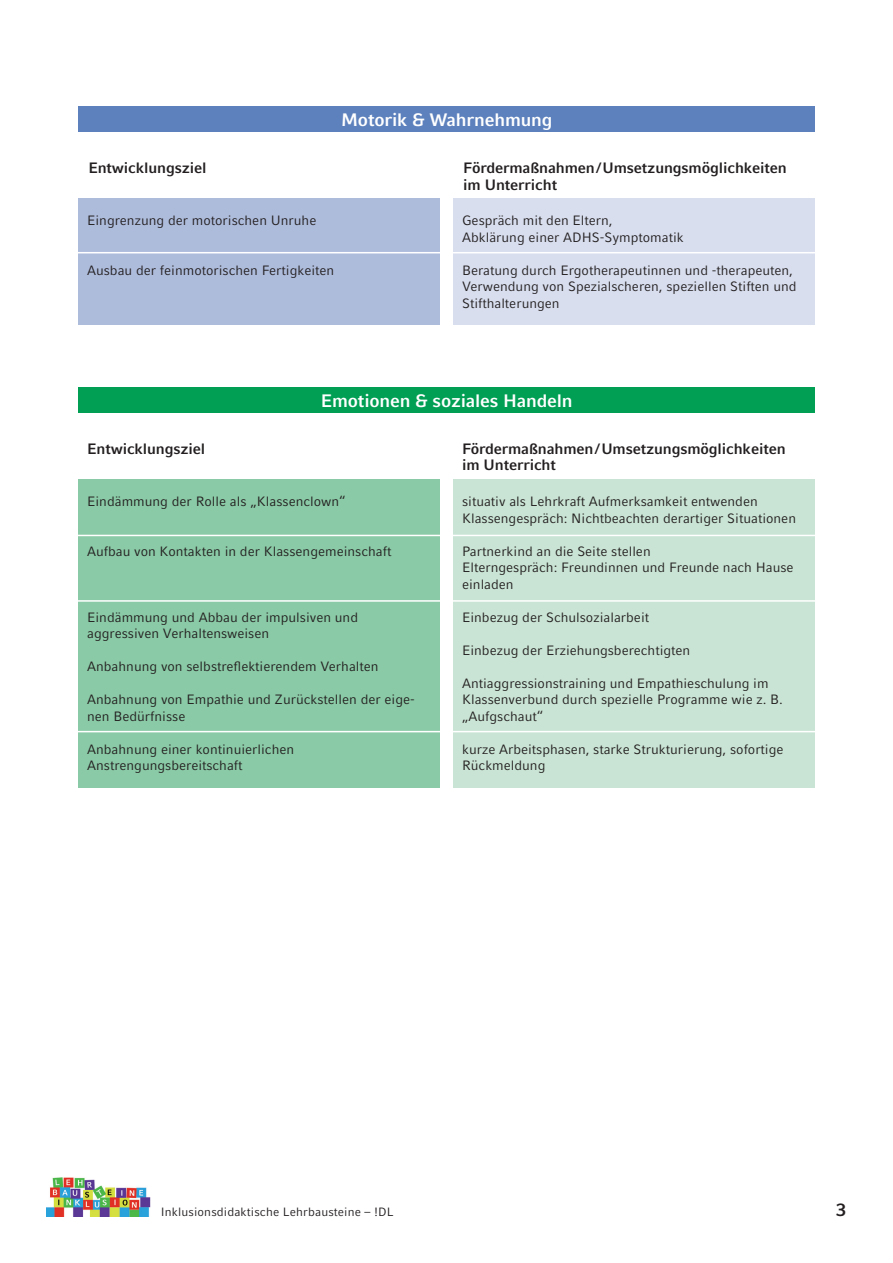
<style>
.page{position:relative;width:893px;height:1263px;background:#fff}
.page>*{position:absolute;margin:0;border:0;box-sizing:border-box;transform-origin:0 0}
.Head_12pt{font:700 18px "LMU Compatil Fact";letter-spacing:-.01em;color:#fff}
.t1{font:700 18px "LMU Compatil Fact";color:#231f20}
.t2{font:700 15px/16.5px "LMU Compatil Fact";letter-spacing:-.01em;color:#231f20}
.t3{font:13.5px/16.5px "LMU Compatil Fact";color:#231f20}
.t4{font:12px "LMU Compatil Fact";letter-spacing:.01em;color:#231f20}
</style>
<div class="page">
<img style="left:47px;top:1177px;width:104px;height:39px">
<div style="left:454px;top:198px;width:361px;height:127px;background:#d8deee"></div>
<div style="left:79px;top:198px;width:361px;height:127px;background:#aebcdc"></div>
<hr style="left:46px;top:252px;width:775px;height:1px;background:#fff">
<div style="left:79px;top:106px;width:736px;height:26px;background:#5d81bd"></div>
<div style="left:454px;top:479px;width:361px;height:309px;background:#c9e4d4"></div>
<div style="left:79px;top:479px;width:361px;height:309px;background:#8acaa6"></div>
<hr style="left:53px;top:600px;width:774px;height:2px;background:#fff">
<hr style="left:53px;top:535px;width:774px;height:1px;background:#fff">
<hr style="left:55px;top:731px;width:775px;height:1px;background:#fff">
<div style="left:79px;top:387px;width:736px;height:26px;background:#009f54"></div>
<p class="t2" style="left:88px;top:160px;width:120px">Entwicklungsziel</p>
<p class="Head_12pt" style="left:341px;top:109px;width:213px">Motorik &amp; Wahrnehmung</p>
<p class="t2" style="left:463px;top:160px;width:325px">Fördermaßnahmen/Umsetzungsmöglichkeiten im Unterricht</p>
<p class="t3" style="left:87px;top:212px;width:231px">Eingrenzung der motorischen Unruhe</p>
<p class="t3" style="left:87px;top:262px;width:249px">Ausbau der feinmotorischen Fertigkeiten</p>
<p class="t3" style="left:462px;top:212px;width:152px">Gespräch mit den Eltern,</p>
<p class="t3" style="left:462px;top:229px;width:223px">Abklärung einer ADHS-Symptomatik</p>
<p class="t3" style="left:462px;top:262px;width:336px">Beratung durch Ergotherapeutinnen und -therapeuten,<br>Verwendung von Spezialscheren, speziellen Stiften und<br>Stifthalterungen</p>
<p class="t2" style="left:87px;top:440px;width:120px">Entwicklungsziel</p>
<p class="Head_12pt" style="left:321px;top:390px;width:253px">Emotionen &amp; soziales Handeln</p>
<p class="t2" style="left:462px;top:440px;width:325px">Fördermaßnahmen/Umsetzungsmöglichkeiten im Unterricht</p>
<p class="t3" style="left:87px;top:493px;width:260px">Eindämmung der Rolle als „Klassenclown“</p>
<p class="t3" style="left:87px;top:542px;width:306px">Aufbau von Kontakten in der Klassengemeinschaft</p>
<p class="t3" style="left:87px;top:608px;width:272px">Eindämmung und Abbau der impulsiven und</p>
<p class="t3" style="left:87px;top:625px;width:184px">aggressiven Verhaltensweisen</p>
<p class="t3" style="left:87px;top:658px;width:293px">Anbahnung von selbstreflektierendem Verhalten</p>
<p class="t3" style="left:87px;top:691px;width:329px">Anbahnung von Empathie und Zurückstellen der eige&shy;nen Bedürfnisse</p>
<p class="t3" style="left:87px;top:740px;width:209px">Anbahnung einer kontinuierlichen</p>
<p class="t3" style="left:87px;top:757px;width:157px">Anstrengungsbereitschaft</p>
<p class="t3" style="left:462px;top:493px;width:297px">situativ als Lehrkraft Aufmerksamkeit entwenden</p>
<p class="t3" style="left:462px;top:509px;width:335px">Klassengespräch: Nichtbeachten derartiger Situationen</p>
<p class="t3" style="left:462px;top:542px;width:190px">Partnerkind an die Seite stellen</p>
<p class="t3" style="left:462px;top:559px;width:333px">Elterngespräch: Freundinnen und Freunde nach Hause einladen</p>
<p class="t3" style="left:462px;top:608px;width:189px">Einbezug der Schulsozialarbeit</p>
<p class="t3" style="left:462px;top:641px;width:230px">Einbezug der Erziehungsberechtigten</p>
<p class="t3" style="left:462px;top:674px;width:322px">Antiaggressionstraining und Empathieschulung im<br>Klassenverbund durch spezielle Programme wie z. B. „Aufgschaut“</p>
<p class="t3" style="left:462px;top:740px;width:323px">kurze Arbeitsphasen, starke Strukturierung, sofortige<br>Rückmeldung</p>
<p class="t4" style="left:161px;top:1205px;width:234px">Inklusionsdidaktische Lehrbausteine – !DL</p>
<h1 class="t1" style="left:836px;top:1199px;width:12px">3</h1>
</div>
